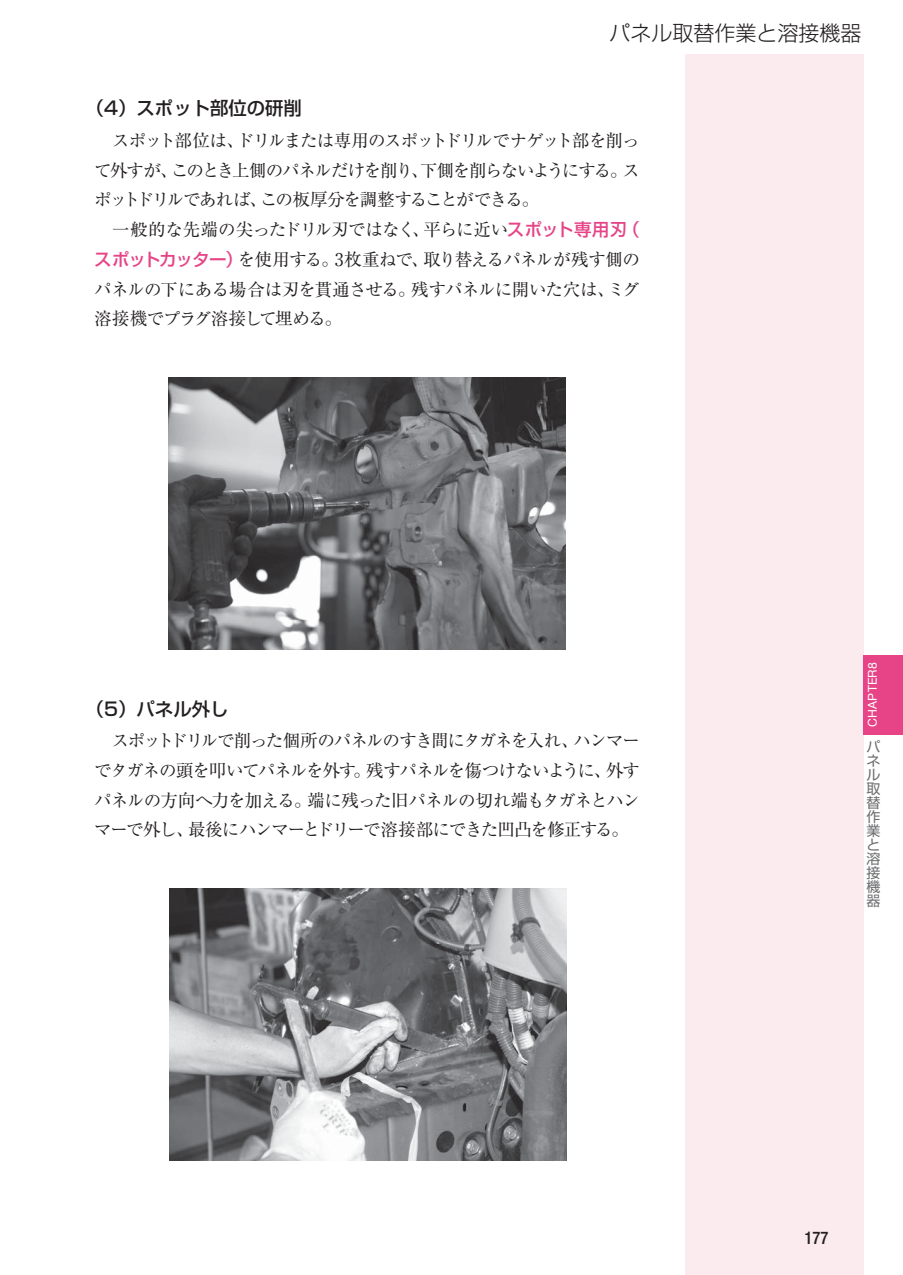
<style>
.page{position:relative;width:903px;height:1275px;background:#fff}
.page>*{position:absolute;margin:0;border:0;box-sizing:border-box;transform-origin:0 0}
.t1{font:21px "Shin Go Pr 5 Light 90 pv RKSJ H";color:#231f20}
.t2{font:18.38px "Shin Go Pr 5 Medium 90 pv RKSJ H";color:#231f20}
.t3{font:17.5px/29.8px "Ryumin Pro Regular 90 pv RKSJ H";letter-spacing:-.06em;color:#231f20}
.t4{font:500 condensed 17.5px "Helvetica Neue";color:#231f20;scale:.95 1}
.t5{font:14px/14px "Shin Go Pr 5 Regular 83 pv RKSJ H";color:#6d6e70;text-align:justify}
.t6{font:12.25px "Helvetica Neue";letter-spacing:.02em;color:#fff}
.s1{font-family:"Shin Go Pr 5 Medium 90 pv RKSJ H";color:#e64487}
</style>
<div class="page">
<div style="left:685px;top:55px;width:178px;height:1220px;background:#fbeaee"></div>
<div style="left:863px;top:655px;width:40px;height:79px;background:#e64487"></div>
<img style="left:169px;top:888px;width:397px;height:273px">
<img style="left:169px;top:377px;width:397px;height:273px">
<p class="t2" style="left:86px;top:102px;width:218px">（4）スポット部位の研削</p>
<p class="t1" style="left:609px;top:25px;width:254px">パネル取替作業と溶接機器</p>
<p class="t3" style="left:94px;top:128px;width:547px">　スポット部位は、ドリルまたは専用のスポットドリルでナゲット部を削って外すが、このとき上側のパネルだけを削り、下側を削らないようにする。スポットドリルであれば、この板厚分を調整することができる。<br>　一般的な先端の尖ったドリル刃ではなく、平らに近い<span class="s1">スポット専用刃（スポットカッター）</span>を使用する。3枚重ねで、取り替えるパネルが残す側のパネルの下にある場合は刃を貫通させる。残すパネルに開いた穴は、ミグ溶接機でプラグ溶接して埋める。</p>
<p class="t2" style="left:86px;top:702px;width:144px">（5）パネル外し</p>
<p class="t3" style="left:94px;top:728px;width:547px;text-align:justify">　スポットドリルで削った個所のパネルのすき間にタガネを入れ、ハンマーでタガネの頭を叩いてパネルを外す。残すパネルを傷つけないように、外すパネルの方向へ力を加える。端に残った旧パネルの切れ端もタガネとハンマーで外し、最後にハンマーとドリーで溶接部にできた凹凸を修正する。</p>
<p class="t6" style="left:868px;top:727px;width:66px;rotate:-90deg">CHAPTER8</p>
<p class="t5" style="left:866px;top:741px;width:15px">パネル取替作業と溶接機器</p>
<p class="t4" style="left:804px;top:1232px;width:27px">177</p>
</div>
